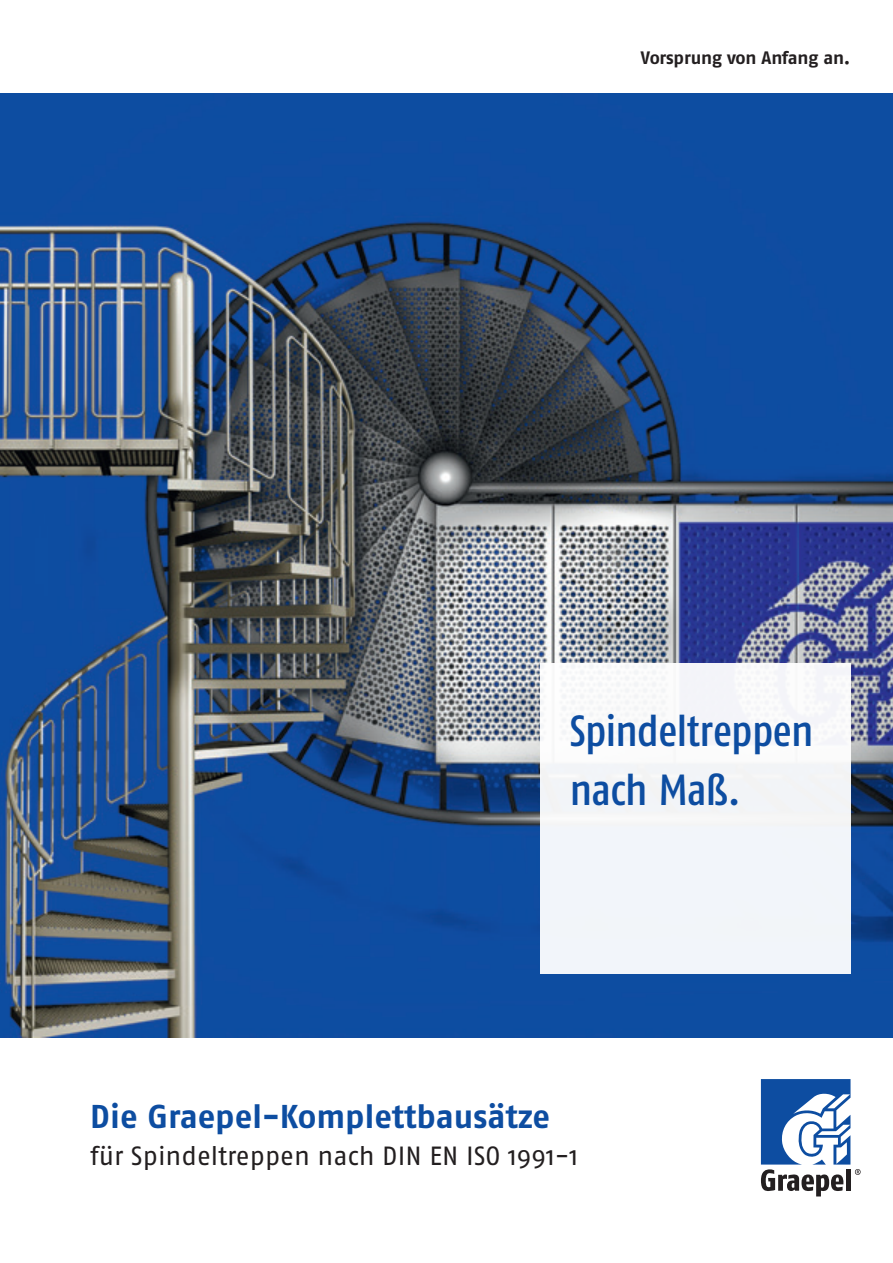
<style>
.page{position:relative;width:893px;height:1263px;background:#fff}
.page>*{position:absolute;margin:0;border:0;box-sizing:border-box;transform-origin:0 0}
.t1{font:500 condensed 43.5px/58.5px "Fago Pro";letter-spacing:-.015em;color:#0d4da1}
.t2{font:700 33px "Fago No";color:#0d4da1}
.t3{font:26.4px "Fago No";color:#231f20}
.t4{font:700 18px "Fago No";letter-spacing:-.015em;color:#231f20}
</style>
<div class="page">
<img style="left:0;top:93px;width:893px;height:944px">
<svg style="left:761px;top:1079px;width:100px;height:117px"></svg>
<div style="left:540px;top:663px;width:310px;height:311px;background:#f2f5fa"></div>
<p class="t4" style="left:641px;top:47px;width:211px">Vorsprung von Anfang an.</p>
<h1 class="t1" style="left:570px;top:702px;width:245px">Spindeltreppen nach Maß.</h1>
<p class="t2" style="left:90px;top:1097px;width:461px">Die Graepel-Komplettbausätze</p>
<p class="t3" style="left:90px;top:1140px;width:489px">für Spindeltreppen nach DIN EN ISO 1991-1</p>
</div>
